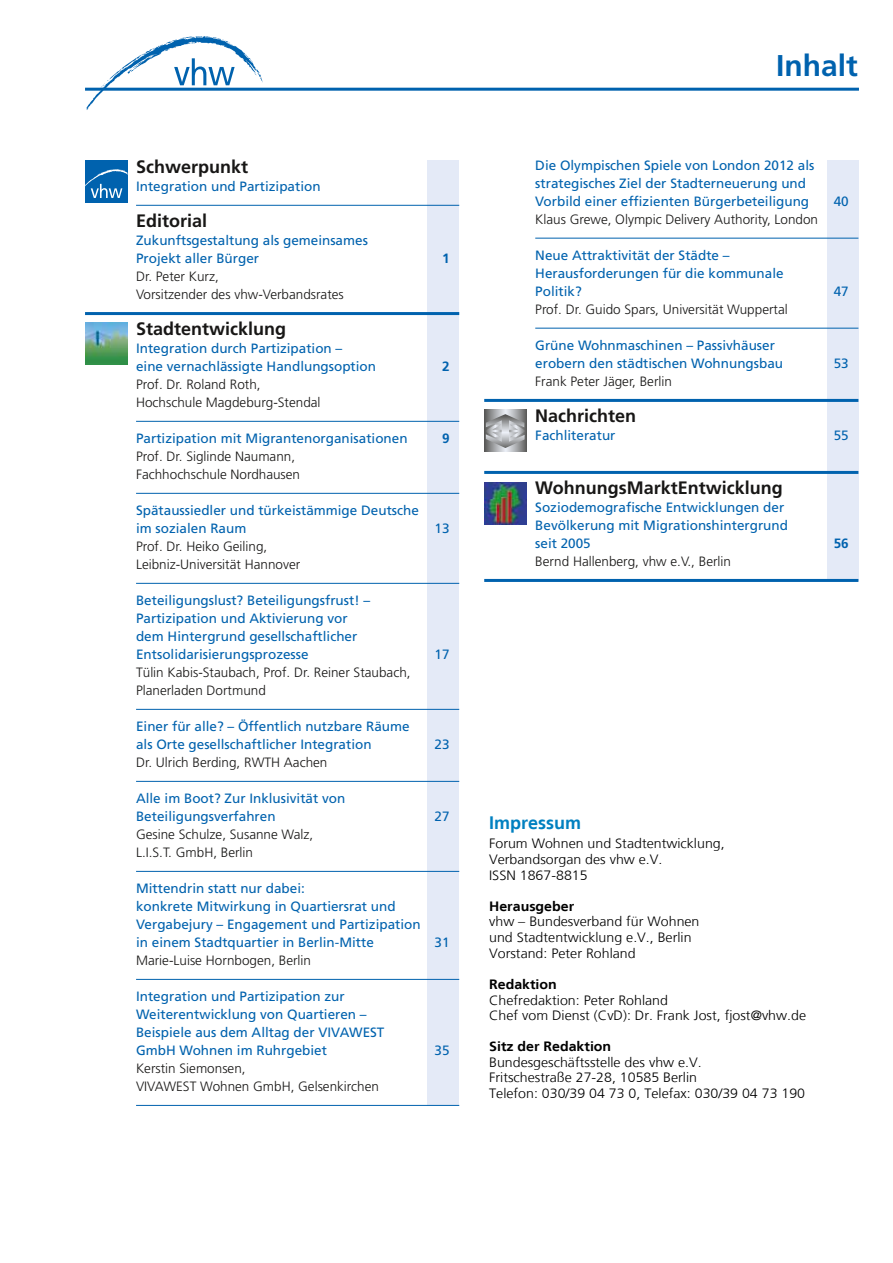
<style>
.page{position:relative;width:893px;height:1263px;background:#fff}
.page>*{position:absolute;margin:0;border:0;box-sizing:border-box;transform-origin:0 0}
.t1{font:700 30px "Frutiger LT";color:#0062ae}
.t2{font:700 18px "Frutiger LT";color:#181716}
.t3{font:700 18px "Frutiger LT";color:#0080c0}
.t4{font:13.5px/18px "Frutiger LT";color:#0062ae}
.t5{font:300 13.5px/18px "Frutiger LT";color:#181716}
.t6{font:300 13.5px/15.9px "Frutiger LT";color:#000;scale:1.05 1}
.t7{font:700 13.5px "Frutiger LT";color:#000;scale:1.05 1}
.t8{font:700 13.5px "Frutiger LT";color:#0062ae}
</style>
<div class="page">
<svg style="left:86px;top:36px;width:177px;height:74px"></svg>
<hr style="left:85px;top:88px;width:774px;height:3px;background:#0062ae">
<div style="left:826px;top:160px;width:32px;height:420px;background:#e4eaf7"></div>
<div style="left:427px;top:160px;width:32px;height:945px;background:#e4eaf7"></div>
<hr style="left:535px;top:238px;width:323px;height:1px;background:#0062ae">
<hr style="left:535px;top:328px;width:323px;height:1px;background:#0062ae">
<hr style="left:484px;top:399px;width:374px;height:3px;background:#0062ae">
<hr style="left:484px;top:471px;width:374px;height:3px;background:#0062ae">
<hr style="left:484px;top:579px;width:374px;height:3px;background:#0062ae">
<hr style="left:136px;top:205px;width:323px;height:1px;background:#0062ae">
<hr style="left:85px;top:312px;width:374px;height:3px;background:#0062ae">
<hr style="left:136px;top:421px;width:323px;height:1px;background:#0062ae">
<hr style="left:136px;top:493px;width:323px;height:1px;background:#0062ae">
<hr style="left:136px;top:583px;width:323px;height:1px;background:#0062ae">
<hr style="left:136px;top:709px;width:323px;height:1px;background:#0062ae">
<hr style="left:136px;top:781px;width:323px;height:1px;background:#0062ae">
<hr style="left:136px;top:871px;width:323px;height:1px;background:#0062ae">
<hr style="left:136px;top:979px;width:323px;height:1px;background:#0062ae">
<hr style="left:136px;top:1105px;width:323px;height:1px;background:#0062ae">
<img style="left:484px;top:482px;width:43px;height:43px">
<img style="left:85px;top:322px;width:42px;height:43px">
<div style="left:85px;top:160px;width:42px;height:42px;background:#0062ae"></div>
<svg style="left:85px;top:169px;width:42px;height:29px"></svg>
<svg style="left:484px;top:409px;width:42px;height:43px"></svg>
<svg style="left:484px;top:414px;width:42px;height:34px"></svg>
<h2 class="t2" style="left:136px;top:157px;width:114px">Schwerpunkt</h2>
<p class="t4" style="left:136px;top:178px;width:186px">Integration und Partizipation</p>
<h2 class="t2" style="left:136px;top:211px;width:73px">Editorial</h2>
<p class="t4" style="left:136px;top:232px;width:233px">Zukunftsgestaltung als gemeinsames<br>Projekt aller Bürger</p>
<p class="t5" style="left:136px;top:268px;width:209px">Dr. Peter Kurz,<br>Vorsitzender des vhw-Verbandsrates</p>
<h2 class="t2" style="left:136px;top:319px;width:152px">Stadtentwicklung</h2>
<p class="t4" style="left:136px;top:340px;width:242px">Integration durch Partizipation –<br>eine vernachlässigte Handlungsoption</p>
<p class="t8" style="left:442px;top:251px;width:9px">1</p>
<p class="t8" style="left:442px;top:359px;width:9px">2</p>
<p class="t5" style="left:136px;top:376px;width:186px">Prof. Dr. Roland Roth,<br>Hochschule Magdeburg-Stendal</p>
<p class="t4" style="left:136px;top:430px;width:273px">Partizipation mit Migrantenorganisationen</p>
<p class="t8" style="left:442px;top:431px;width:9px">9</p>
<p class="t5" style="left:136px;top:448px;width:166px">Prof. Dr. Siglinde Naumann,<br>Fachhochschule Nordhausen</p>
<p class="t4" style="left:136px;top:502px;width:284px">Spätaussiedler und türkeistämmige Deutsche im sozialen Raum</p>
<p class="t4" style="left:435px;top:520px;width:17px">13</p>
<p class="t5" style="left:136px;top:538px;width:166px">Prof. Dr. Heiko Geiling,<br>Leibniz-Universität Hannover</p>
<p class="t4" style="left:136px;top:592px;width:236px">Beteiligungslust? Beteiligungsfrust! – Partizipation und Aktivierung vor dem Hintergrund gesellschaftlicher Entsolidarisierungsprozesse</p>
<p class="t5" style="left:136px;top:664px;width:276px">Tülin Kabis-Staubach, Prof. Dr. Reiner Staubach,<br>Planerladen Dortmund</p>
<p class="t4" style="left:136px;top:718px;width:275px">Einer für alle? – Öffentlich nutzbare Räume als Orte gesellschaftlicher Integration</p>
<p class="t5" style="left:136px;top:754px;width:193px">Dr. Ulrich Berding, RWTH Aachen</p>
<p class="t4" style="left:136px;top:790px;width:211px">Alle im Boot? Zur Inklusivität von<br>Beteiligungsverfahren</p>
<p class="t5" style="left:136px;top:826px;width:179px">Gesine Schulze, Susanne Walz,<br>L.I.S.T. GmbH, Berlin</p>
<p class="t4" style="left:136px;top:880px;width:286px">Mittendrin statt nur dabei:<br>konkrete Mitwirkung in Quartiersrat und Vergabejury – Engagement und Partizipation in einem Stadtquartier in Berlin-Mitte</p>
<p class="t5" style="left:136px;top:952px;width:177px">Marie-Luise Hornbogen, Berlin</p>
<p class="t4" style="left:136px;top:988px;width:250px">Integration und Partizipation zur Weiterentwicklung von Quartieren – Beispiele aus dem Alltag der VIVAWEST GmbH Wohnen im Ruhrgebiet</p>
<p class="t5" style="left:136px;top:1060px;width:244px">Kerstin Siemonsen,<br>VIVAWEST Wohnen GmbH, Gelsenkirchen</p>
<p class="t4" style="left:435px;top:646px;width:17px">17</p>
<p class="t4" style="left:435px;top:736px;width:17px">23</p>
<p class="t4" style="left:435px;top:808px;width:17px">27</p>
<p class="t4" style="left:435px;top:934px;width:17px">31</p>
<p class="t4" style="left:435px;top:1042px;width:17px">35</p>
<h1 class="t1" style="left:776px;top:48px;width:83px">Inhalt</h1>
<p class="t4" style="left:535px;top:157px;width:281px">Die Olympischen Spiele von London 2012 als strategisches Ziel der Stadterneuerung und<br>Vorbild einer effizienten Bürgerbeteiligung</p>
<p class="t5" style="left:535px;top:211px;width:284px">Klaus Grewe, Olympic Delivery Authority, London</p>
<p class="t4" style="left:535px;top:247px;width:250px">Neue Attraktivität der Städte –<br>Herausforderungen für die kommunale<br>Politik?</p>
<p class="t5" style="left:535px;top:301px;width:254px">Prof. Dr. Guido Spars, Universität Wuppertal</p>
<p class="t4" style="left:535px;top:337px;width:249px">Grüne Wohnmaschinen – Passivhäuser erobern den städtischen Wohnungsbau</p>
<p class="t4" style="left:834px;top:193px;width:17px">40</p>
<p class="t4" style="left:834px;top:283px;width:17px">47</p>
<p class="t4" style="left:834px;top:355px;width:17px">53</p>
<p class="t5" style="left:535px;top:373px;width:138px">Frank Peter Jäger, Berlin</p>
<h2 class="t2" style="left:535px;top:405px;width:102px">Nachrichten</h2>
<p class="t4" style="left:535px;top:427px;width:82px">Fachliteratur</p>
<p class="t4" style="left:834px;top:427px;width:17px">55</p>
<h2 class="t2" style="left:535px;top:477px;width:249px">WohnungsMarktEntwicklung</h2>
<p class="t4" style="left:535px;top:499px;width:254px">Soziodemografische Entwicklungen der<br>Bevölkerung mit Migrationshintergrund seit 2005</p>
<p class="t5" style="left:535px;top:553px;width:197px">Bernd Hallenberg, vhw e.V., Berlin</p>
<p class="t8" style="left:834px;top:536px;width:17px">56</p>
<h2 class="t3" style="left:489px;top:812px;width:93px">Impressum</h2>
<p class="t6" style="left:489px;top:836px;width:226px">Forum Wohnen und Stadtentwicklung,<br>Verbandsorgan des vhw e.V.<br>ISSN 1867-8815</p>
<p class="t7" style="left:489px;top:898px;width:83px">Herausgeber</p>
<p class="t6" style="left:489px;top:914px;width:202px">vhw – Bundesverband für Wohnen und Stadtentwicklung e.V., Berlin<br>Vorstand: Peter Rohland</p>
<p class="t7" style="left:489px;top:976px;width:66px">Redaktion</p>
<p class="t6" style="left:489px;top:992px;width:303px">Chefredaktion: Peter Rohland<br>Chef vom Dienst (CvD): Dr. Frank Jost, fjost@vhw.de</p>
<p class="t7" style="left:489px;top:1038px;width:118px">Sitz der Redaktion</p>
<p class="t6" style="left:489px;top:1054px;width:302px">Bundesgeschäftsstelle des vhw e.V.<br>Fritschestraße 27-28, 10585 Berlin<br>Telefon: 030/39 04 73 0, Telefax: 030/39 04 73 190</p>
</div>
